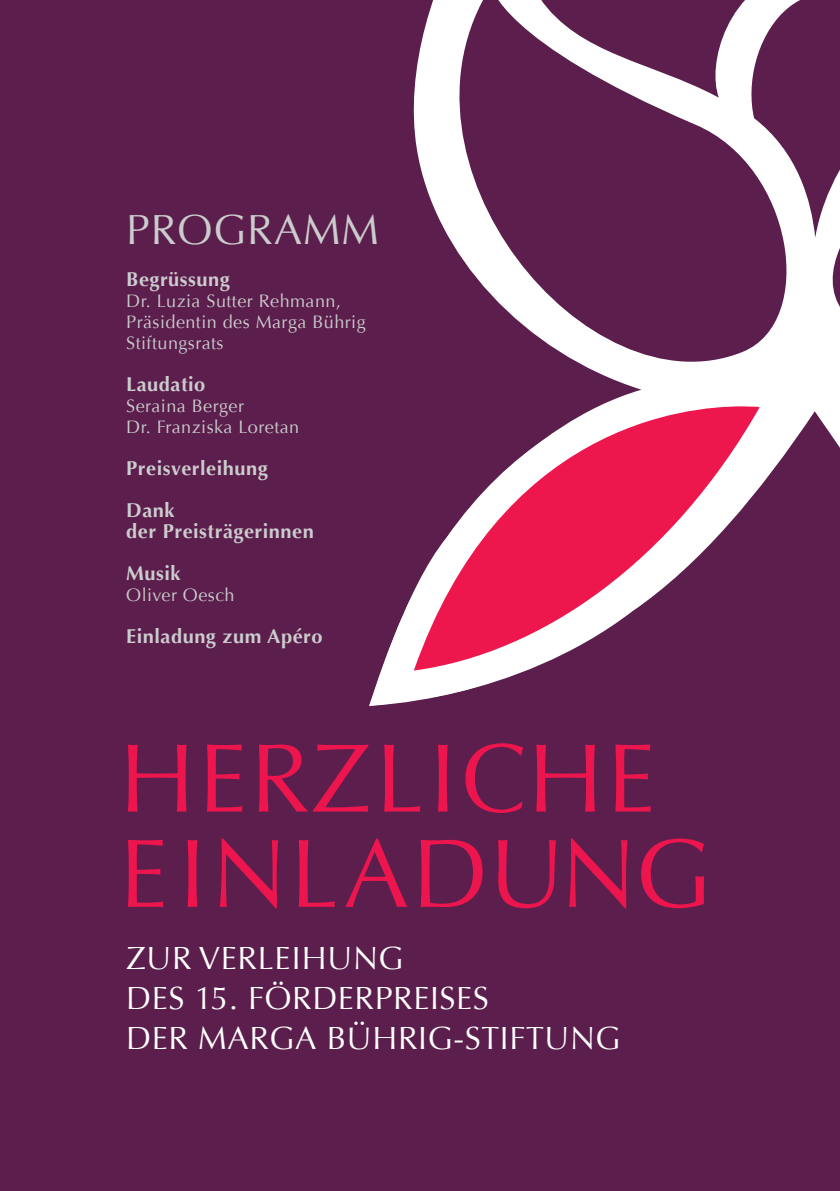
<style>
.page{position:relative;width:840px;height:1191px;background:#fff}
.page>*{position:absolute;margin:0;border:0;box-sizing:border-box;transform-origin:0 0}
.t1{font:97.8px "Optima";letter-spacing:.03em;color:#ed154d}
.t2{font:42px "Optima";letter-spacing:.025em;color:#cbccce}
.t3{font:32px "Optima";letter-spacing:.02em;color:#fff}
.t4{font:700 20px "Optima";letter-spacing:.025em;color:#cbccce}
.t5{font:18px "Optima";letter-spacing:.025em;color:#cbccce}
</style>
<div class="page">
<div style="left:0;top:0;width:839px;height:1191px;background:#5c1e4c"></div>
<svg style="left:807px;top:327px;width:32px;height:119px;fill:#fff"></svg>
<svg style="left:413px;top:0;width:403px;height:415px"></svg>
<svg style="left:507px;top:0;width:332px;height:327px"></svg>
<svg style="left:369px;top:377px;width:438px;height:329px"></svg>
<p class="t2" style="left:126px;top:205px;width:254px">PROGRAMM</p>
<p class="t4" style="left:126px;top:268px;width:105px">Begrüssung</p>
<p class="t5" style="left:126px;top:290px;width:216px">Dr. Luzia Sutter Rehmann,</p>
<p class="t5" style="left:126px;top:311px;width:241px">Präsidentin des Marga Bührig</p>
<p class="t5" style="left:126px;top:332px;width:99px">Stiftungsrats</p>
<p class="t4" style="left:126px;top:373px;width:81px">Laudatio</p>
<p class="t5" style="left:126px;top:395px;width:119px">Seraina Berger</p>
<p class="t5" style="left:126px;top:416px;width:174px">Dr. Franziska Loretan</p>
<p class="t4" style="left:126px;top:457px;width:143px">Preisverleihung</p>
<p class="t4" style="left:126px;top:499px;width:50px">Dank</p>
<p class="t4" style="left:126px;top:520px;width:189px">der Preisträgerinnen</p>
<p class="t4" style="left:126px;top:562px;width:56px">Musik</p>
<p class="t5" style="left:126px;top:584px;width:110px">Oliver Oesch</p>
<p class="t4" style="left:126px;top:625px;width:198px">Einladung zum Apéro</p>
<p class="t1" style="left:119px;top:721px;width:537px">HERZLICHE</p>
<p class="t1" style="left:119px;top:817px;width:593px">EINLADUNG</p>
<p class="t3" style="left:126px;top:939px;width:278px">ZUR VERLEIHUNG</p>
<p class="t3" style="left:126px;top:979px;width:364px">DES 15. FÖRDERPREISES</p>
<p class="t3" style="left:126px;top:1019px;width:495px">DER MARGA BÜHRIG-STIFTUNG</p>
</div>
